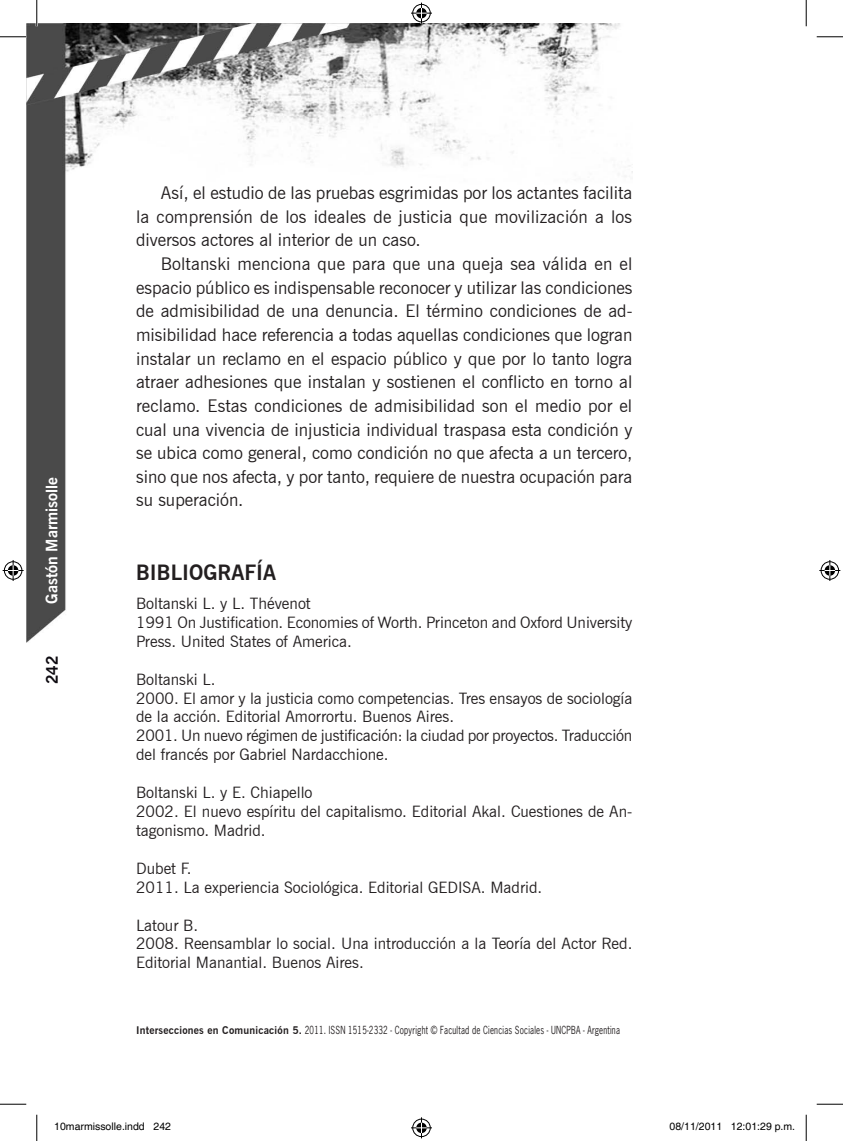
<style>
.page{position:relative;width:843px;height:1141px;background:#fff}
.page>*{position:absolute;margin:0;border:0;box-sizing:border-box;transform-origin:0 0}
.t1{font:700 21px "News Gothic BT";color:#231f20}
.t2{font:17.5px/23.6px "News Gothic BT";color:#231f20;text-align:justify}
.t3{font:15.75px/18.9px "News Gothic BT";color:#231f20}
.t4{font:700 15.75px "News Gothic BT";color:#fff}
.t5{font:700 15.75px "News Gothic BT";color:#0e0b11}
.t6{font:10.5px "News Gothic Cn";letter-spacing:.02em;color:#231f20}
.t7{font:10.5px "Helvetica";color:#000}
.s1{font-family:"News Gothic BT";font-weight:700}
</style>
<div class="page">
<img style="left:27px;top:24px;width:603px;height:618px">
<hr style="left:36px;top:0;width:2px;height:26px;background:#fff">
<svg style="left:0;top:36px;width:26px;height:1px"></svg>
<svg style="left:816px;top:36px;width:26px;height:1px"></svg>
<svg style="left:0;top:1103px;width:26px;height:1px"></svg>
<svg style="left:816px;top:1103px;width:26px;height:1px"></svg>
<svg style="left:36px;top:0;width:1px;height:26px"></svg>
<svg style="left:36px;top:1114px;width:1px;height:26px"></svg>
<svg style="left:805px;top:0;width:1px;height:26px"></svg>
<svg style="left:805px;top:1114px;width:1px;height:26px"></svg>
<svg style="left:411px;top:3px;width:21px;height:21px"></svg>
<svg style="left:411px;top:1117px;width:21px;height:20px"></svg>
<svg style="left:3px;top:560px;width:21px;height:21px"></svg>
<svg style="left:819px;top:560px;width:21px;height:21px"></svg>
<p class="t4" style="left:42px;top:603px;width:128px;rotate:-90deg">Gastón Marmisolle</p>
<p class="t5" style="left:42px;top:684px;width:31px;rotate:-90deg">242</p>
<p class="t2" style="left:136px;top:181px;width:498px;text-indent:25px">Así, el estudio de las pruebas esgrimidas por los actantes facilita la comprensión de los ideales de justicia que movilización a los diversos actores al interior de un caso.</p>
<p class="t2" style="left:136px;top:252px;width:498px;text-indent:25px">Boltanski menciona que para que una queja sea válida en el espacio público es indispensable reconocer y utilizar las condiciones de admisibilidad de una denuncia. El término condiciones de ad&shy;misibilidad hace referencia a todas aquellas condiciones que logran instalar un reclamo en el espacio público y que por lo tanto logra atraer adhesiones que instalan y sostienen el conflicto en torno al reclamo. Estas condiciones de admisibilidad son el medio por el cual una vivencia de injusticia individual traspasa esta condición y se ubica como general, como condición no que afecta a un tercero, sino que nos afecta, y por tanto, requiere de nuestra ocupación para su superación.</p>
<p class="t1" style="left:136px;top:559px;width:141px">BIBLIOGRAFÍA</p>
<p class="t3" style="left:136px;top:593px;width:497px">Boltanski L. y L. Thévenot<br>1991 On Justification. Economies of Worth. Princeton and Oxford University<br>Press. United States of America.</p>
<p class="t3" style="left:136px;top:669px;width:498px">Boltanski L.<br>2000. El amor y la justicia como competencias. Tres ensayos de sociología de la acción. Editorial Amorrortu. Buenos Aires.<br>2001. Un nuevo régimen de justificación: la ciudad por proyectos. Traducción del francés por Gabriel Nardacchione.</p>
<p class="t3" style="left:136px;top:782px;width:498px">Boltanski L. y E. Chiapello<br>2002. El nuevo espíritu del capitalismo. Editorial Akal. Cuestiones de An&shy;tagonismo. Madrid.</p>
<p class="t3" style="left:136px;top:858px;width:407px">Dubet F.<br>2011. La experiencia Sociológica. Editorial GEDISA. Madrid.</p>
<p class="t3" style="left:136px;top:915px;width:497px">Latour B.<br>2008. Reensamblar lo social. Una introducción a la Teoría del Actor Red.<br>Editorial Manantial. Buenos Aires.</p>
<p class="t6" style="left:136px;top:1022px;width:485px"><span class="s1">Intersecciones en Comunicación 5.</span> 2011. ISSN 1515-2332 - Copyright © Facultad de Ciencias Sociales - UNCPBA - Argentina</p>
<p class="t7" style="left:54px;top:1120px;width:118px">10marmissolle.indd 242</p>
<p class="t7" style="left:669px;top:1120px;width:127px">08/11/2011 12:01:29 p.m.</p>
</div>
